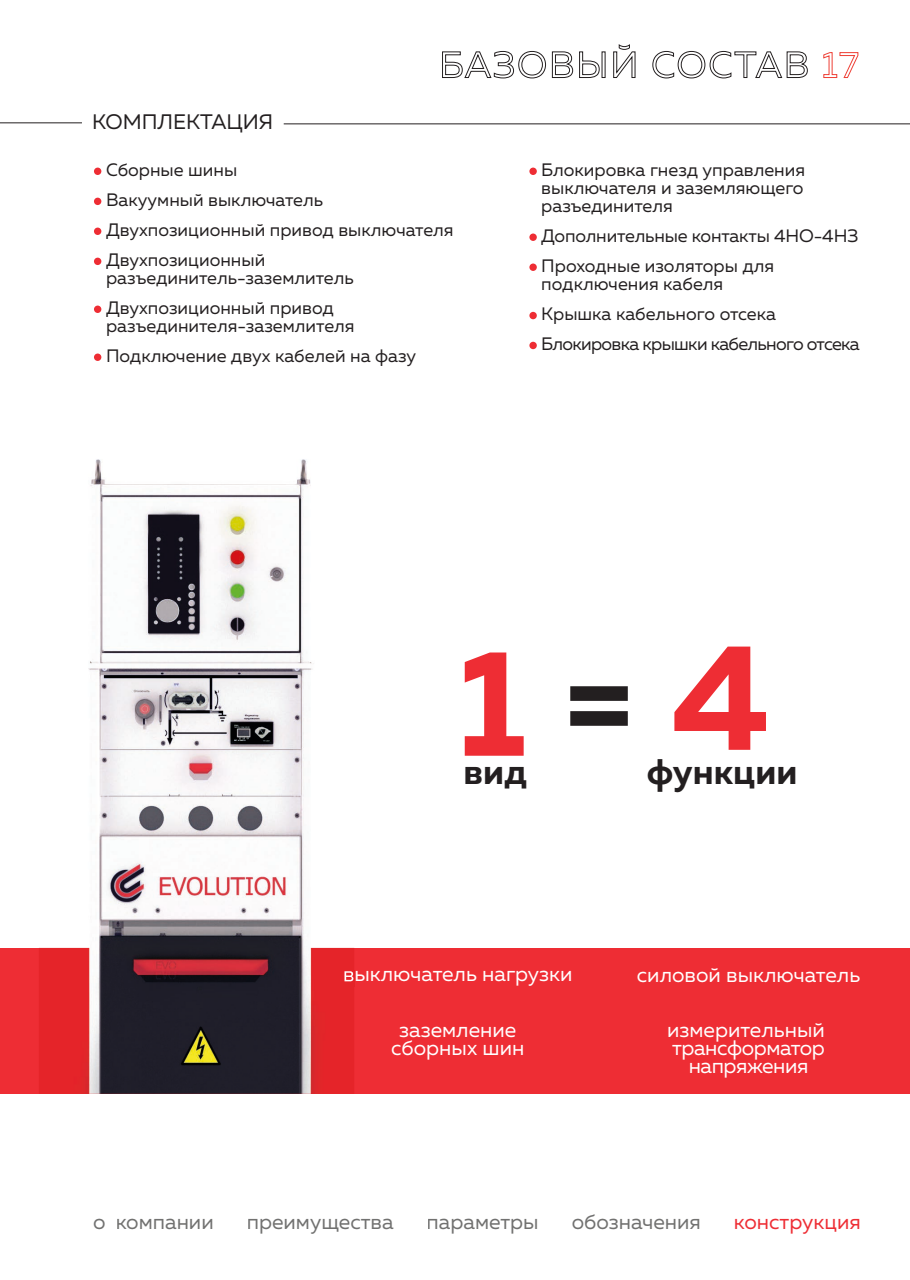
<style>
.page{position:relative;width:910px;height:1280px;background:#fff}
.page>*{position:absolute;margin:0;border:0;box-sizing:border-box;transform-origin:0 0}
.t1{font:700 151.8px "Muller";color:#ee2d34}
.t2{font:700 35.55px "Muller";color:#231f20}
.t3{font:21px/18px "Muller";color:#fff;text-align:center}
.t4{font:21px "Muller";color:#717170}
.t5{font:21px/18px "Muller";letter-spacing:-.02em;color:#fff;text-align:center}
.t6{font:21px "Muller";color:#231f20}
.t7{font:21px "Muller";color:#ee2d34}
.t8{font:18px/30px "Muller";color:#231f20}
.s1{font-size:125.1px;color:#231f20}
</style>
<div class="page">
<div style="left:0;top:948px;width:910px;height:146px;background:#ee2d34"></div>
<svg style="left:442px;top:51px;width:104px;height:28px"></svg>
<svg style="left:552px;top:51px;width:21px;height:27px"></svg>
<svg style="left:579px;top:51px;width:27px;height:27px"></svg>
<svg style="left:613px;top:44px;width:23px;height:34px"></svg>
<svg style="left:652px;top:51px;width:156px;height:28px"></svg>
<svg style="left:823px;top:52px;width:36px;height:26px"></svg>
<hr style="left:0;top:122px;width:82px;height:1px;background:#231f20">
<hr style="left:284px;top:123px;width:626px;height:1px;background:#231f20">
<div style="left:529px;top:168px;width:8px;height:7px;background:#ee2d34;border-radius:50%"></div>
<div style="left:529px;top:234px;width:8px;height:7px;background:#ee2d34;border-radius:50%"></div>
<div style="left:529px;top:264px;width:8px;height:7px;background:#ee2d34;border-radius:50%"></div>
<div style="left:529px;top:312px;width:8px;height:7px;background:#ee2d34;border-radius:50%"></div>
<div style="left:529px;top:342px;width:8px;height:7px;background:#ee2d34;border-radius:50%"></div>
<div style="left:94px;top:354px;width:7px;height:7px;background:#ee2d34;border-radius:50%"></div>
<div style="left:94px;top:168px;width:7px;height:7px;background:#ee2d34;border-radius:50%"></div>
<div style="left:94px;top:306px;width:7px;height:7px;background:#ee2d34;border-radius:50%"></div>
<div style="left:94px;top:258px;width:7px;height:7px;background:#ee2d34;border-radius:50%"></div>
<div style="left:94px;top:228px;width:7px;height:7px;background:#ee2d34;border-radius:50%"></div>
<div style="left:94px;top:198px;width:7px;height:7px;background:#ee2d34;border-radius:50%"></div>
<img style="left:39px;top:459px;width:315px;height:635px">
<img style="left:344px;top:971px;width:10px;height:15px">
<p class="t6" style="left:92px;top:109px;width:183px">КОМПЛЕКТАЦИЯ</p>
<p class="t8" style="left:106px;top:154px;width:349px">Сборные шины<br>Вакуумный выключатель<br>Двухпозиционный привод выключателя<br>Двухпозиционный</p>
<p class="t8" style="left:106px;top:262px;width:249px">разъединитель-заземлитель<br>Двухпозиционный привод</p>
<p class="t8" style="left:106px;top:310px;width:311px">разъединителя-заземлителя<br>Подключение двух кабелей на фазу</p>
<p class="t8" style="left:541px;top:160px;width:265px;line-height:18px;text-align:justify">Блокировка гнезд управления выключателя и заземляющего разъединителя</p>
<p class="t8" style="left:541px;top:220px;width:318px">Дополнительные контакты 4НО-4НЗ<br>Проходные изоляторы для</p>
<p class="t8" style="left:541px;top:268px;width:320px">подключения кабеля<br>Крышка кабельного отсека<br>Блокировка крышки кабельного отсека</p>
<h1 class="t1" style="left:457px;top:608px;width:180px">1 <span class="s1">=</span></h1>
<h2 class="t2" style="left:464px;top:749px;width:65px">вид</h2>
<h1 class="t1" style="left:671px;top:602px;width:101px">4</h1>
<h2 class="t2" style="left:647px;top:749px;width:152px">функции</h2>
<p class="t3" style="left:343px;top:965px;width:231px">выключатель нагрузки</p>
<p class="t3" style="left:637px;top:965px;width:225px">силовой выключатель</p>
<p class="t3" style="left:391px;top:1020px;width:135px">заземление сборных шин</p>
<p class="t5" style="left:667px;top:1020px;width:159px">измерительный трансформатор напряжения</p>
<p class="t4" style="left:93px;top:1209px;width:122px">о компании</p>
<p class="t4" style="left:247px;top:1209px;width:148px">преимущества</p>
<p class="t4" style="left:427px;top:1209px;width:114px">параметры</p>
<p class="t4" style="left:572px;top:1209px;width:131px">обозначения</p>
<p class="t7" style="left:734px;top:1209px;width:128px">конструкция</p>
</div>
